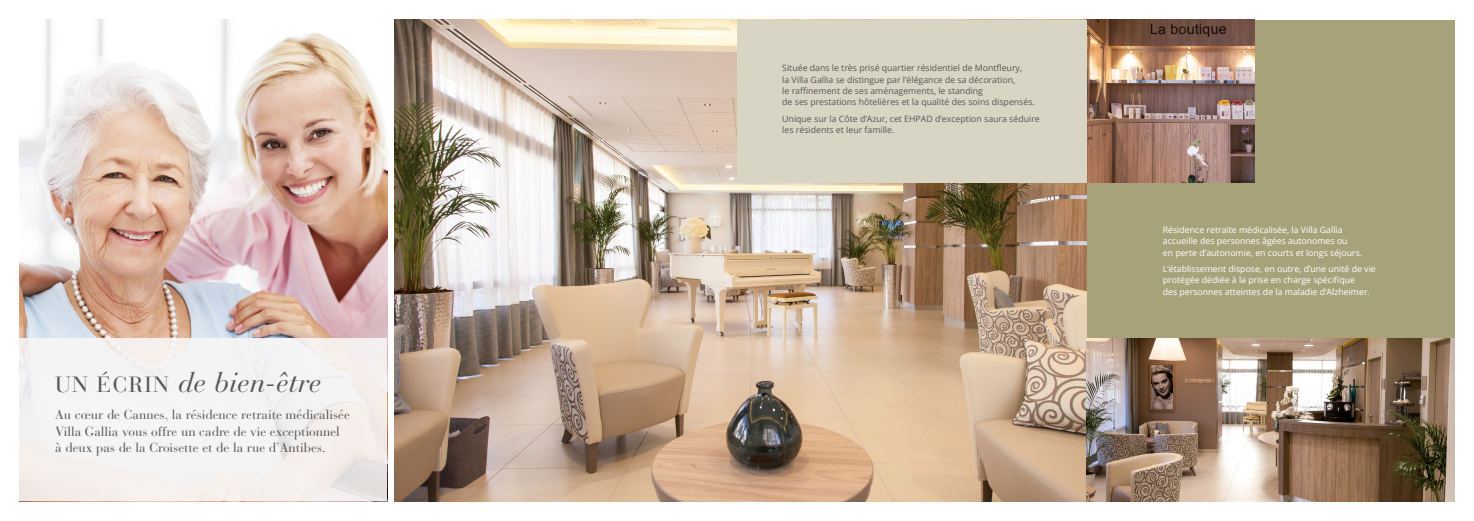
<style>
.page{position:relative;width:1474px;height:521px;background:#fff}
.page>*{position:absolute;margin:0;border:0;box-sizing:border-box;transform-origin:0 0}
.t1{font:italic 28px "Bauer Bodoni";color:#575756}
.t2{font:13.12px/16.6px "Bauer Bodoni";color:#575756}
.t3{font:8.75px/11.4px "Open Sans";color:#575756}
.t4{font:8.75px/11.4px "Open Sans";color:#fff}
.s1{font-style:normal;font-size:21.88px}
.s2{color:#3c3c3b}
</style>
<div class="page">
<div style="left:1086px;top:20px;width:367px;height:318px;background:#a7a27a"></div>
<img style="left:394px;top:20px;width:692px;height:481px">
<img style="left:1086px;top:338px;width:367px;height:163px">
<img style="left:1086px;top:20px;width:168px;height:163px">
<div style="left:737px;top:20px;width:349px;height:163px;background:#d8d5c4"></div>
<img style="left:20px;top:20px;width:367px;height:318px">
<div style="left:20px;top:338px;width:367px;height:163px;background:#f8f6f5"></div>
<h1 class="t1" style="left:55px;top:366px;width:267px"><span class="s1">UN ÉCRIN</span> de bien-être</h1>
<h2 class="t2" style="left:55px;top:406px;width:296px">Au cœur de Cannes, la résidence retraite médicalisée<br>Villa Gallia vous offre un cadre de vie exceptionnel<br>à deux pas de la Croisette et de la rue d’Antibes<span class="s2">.</span></h2>
<p class="t3" style="left:782px;top:62px;width:254px">Située dans le très prisé quartier résidentiel de Montfleury,<br>la Villa Gallia se distingue par l’élégance de sa décoration,<br>le raffinement de ses aménagements, le standing<br>de ses prestations hôtelières et la qualité des soins dispensés.</p>
<p class="t3" style="left:782px;top:113px;width:259px">Unique sur la Côte d’Azur, cet EHPAD d’exception saura séduire les résidents et leur famille.</p>
<p class="t4" style="left:1162px;top:224px;width:201px">Résidence retraite médicalisée, la Villa Gallia accueille des personnes âgées autonomes ou<br>en perte d’autonomie, en courts et longs séjours.</p>
<p class="t4" style="left:1162px;top:263px;width:214px">L’établissement dispose, en outre, d’une unité de vie protégée dédiée à la prise en charge spécifique<br>des personnes atteintes de la maladie d’Alzheimer.</p>
</div>
